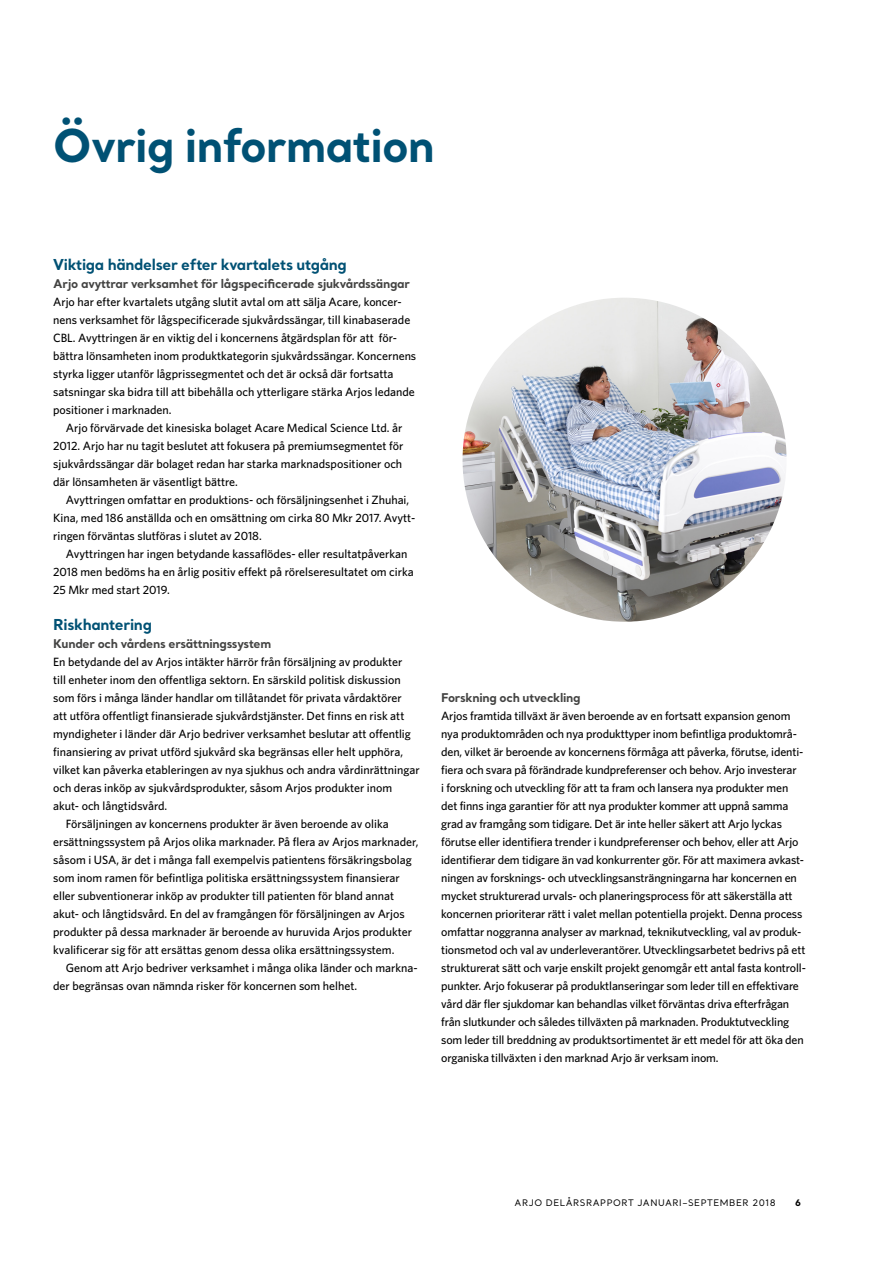
<style>
.page{position:relative;width:893px;height:1263px;background:#fff}
.page>*{position:absolute;margin:0;border:0;box-sizing:border-box;transform-origin:0 0}
.Huvudrubrik{font:700 45px "Santral";letter-spacing:-.02em;color:#005174}
.Mellis_1{font:700 15px "Santral";letter-spacing:-.02em;color:#005174}
.Brödtext{font:500 12px/18px "Whitney";letter-spacing:-.01em;color:#000}
.Brödtext_indrag{font:500 12px/18px "Whitney";color:#000}
.Mellis_2{font:700 12px "Santral";letter-spacing:-.02em;color:#434342}
.t1{font:9px "Santral";letter-spacing:.06em;color:#000}
.t2{font:700 9px "Santral";color:#000}
</style>
<div class="page">
<img style="left:463px;top:298px;width:324px;height:324px;border-radius:162px">
<p class="Huvudrubrik" style="left:53px;top:115px;width:383px">Övrig information</p>
<p class="Mellis_1" style="left:53px;top:254px;width:295px">Viktiga händelser efter kvartalets utgång</p>
<p class="Mellis_2" style="left:53px;top:275px;width:358px">Arjo avyttrar verksamhet för lågspecificerade sjukvårdssängar</p>
<p class="Brödtext" style="left:53px;top:293px;width:365px">Arjo har efter kvartalets utgång slutit avtal om att sälja Acare, koncer&shy;nens verksamhet för lågspecificerade sjukvårdssängar, till kinabaserade CBL. Avyttringen är en viktig del i koncernens åtgärdsplan för att för&shy;bättra lönsamheten inom produktkategorin sjukvårdssängar. Koncernens styrka ligger utanför lågprissegmentet och det är också där fortsatta satsningar ska bidra till att bibehålla och ytterligare stärka Arjos ledande positioner i marknaden.</p>
<p class="Brödtext_indrag" style="left:53px;top:419px;width:352px;text-align:justify;text-indent:13px">Arjo förvärvade det kinesiska bolaget Acare Medical Science Ltd. år 2012. Arjo har nu tagit beslutet att fokusera på premiumsegmentet för sjukvårdssängar där bolaget redan har starka marknadspositioner och där lönsamheten är väsentligt bättre.</p>
<p class="Brödtext_indrag" style="left:53px;top:491px;width:364px;text-indent:13px">Avyttringen omfattar en produktions- och försäljningsenhet i Zhuhai,<br>Kina, med 186 anställda och en omsättning om cirka 80 Mkr 2017. Avytt&shy;ringen förväntas slutföras i slutet av 2018.</p>
<p class="Brödtext_indrag" style="left:53px;top:545px;width:362px;text-indent:13px">Avyttringen har ingen betydande kassaflödes- eller resultatpåverkan<br>2018 men bedöms ha en årlig positiv effekt på rörelseresultatet om cirka<br>25 Mkr med start 2019.</p>
<p class="Mellis_1" style="left:53px;top:614px;width:100px">Riskhantering</p>
<p class="Mellis_2" style="left:53px;top:635px;width:220px">Kunder och vårdens ersättningssystem</p>
<p class="Brödtext" style="left:53px;top:653px;width:368px">En betydande del av Arjos intäkter härrör från försäljning av produkter<br>till enheter inom den offentliga sektorn. En särskild politisk diskussion som förs i många länder handlar om tillåtandet för privata vårdaktörer<br>att utföra offentligt finansierade sjukvårdstjänster. Det finns en risk att myndigheter i länder där Arjo bedriver verksamhet beslutar att offentlig finansiering av privat utförd sjukvård ska begränsas eller helt upphöra, vilket kan påverka etableringen av nya sjukhus och andra vårdinrättningar och deras inköp av sjukvårdsprodukter, såsom Arjos produkter inom akut- och långtidsvård.</p>
<p class="Brödtext_indrag" style="left:53px;top:815px;width:367px;text-indent:13px">Försäljningen av koncernens produkter är även beroende av olika ersättningssystem på Arjos olika marknader. På flera av Arjos marknader, såsom i USA, är det i många fall exempelvis patientens försäkringsbolag som inom ramen för befintliga politiska ersättningssystem finansierar eller subventionerar inköp av produkter till patienten för bland annat akut- och långtidsvård. En del av framgången för försäljningen av Arjos produkter på dessa marknader är beroende av huruvida Arjos produkter kvalificerar sig för att ersättas genom dessa olika ersättningssystem.</p>
<p class="Brödtext_indrag" style="left:53px;top:959px;width:366px;text-indent:13px">Genom att Arjo bedriver verksamhet i många olika länder och markna&shy;der begränsas ovan nämnda risker för koncernen som helhet.</p>
<p class="Mellis_2" style="left:441px;top:689px;width:141px">Forskning och utveckling</p>
<p class="Brödtext" style="left:441px;top:707px;width:366px">Arjos framtida tillväxt är även beroende av en fortsatt expansion genom nya produktområden och nya produkttyper inom befintliga produktområ&shy;den, vilket är beroende av koncernens förmåga att påverka, förutse, identi&shy;fiera och svara på förändrade kundpreferenser och behov. Arjo investerar<br>i forskning och utveckling för att ta fram och lansera nya produkter men det finns inga garantier för att nya produkter kommer att uppnå samma grad av framgång som tidigare. Det är inte heller säkert att Arjo lyckas förutse eller identifiera trender i kundpreferenser och behov, eller att Arjo identifierar dem tidigare än vad konkurrenter gör. För att maximera avkast&shy;ningen av forsknings- och utvecklingsansträngningarna har koncernen en mycket strukturerad urvals- och planeringsprocess för att säkerställa att koncernen prioriterar rätt i valet mellan potentiella projekt. Denna process omfattar noggranna analyser av marknad, teknikutveckling, val av produk&shy;tionsmetod och val av underleverantörer. Utvecklingsarbetet bedrivs på ett strukturerat sätt och varje enskilt projekt genomgår ett antal fasta kontroll&shy;punkter. Arjo fokuserar på produktlanseringar som leder till en effektivare vård där fler sjukdomar kan behandlas vilket förväntas driva efterfrågan från slutkunder och således tillväxten på marknaden. Produktutveckling som leder till breddning av produktsortimentet är ett medel för att öka den organiska tillväxten i den marknad Arjo är verksam inom.</p>
<p class="t1" style="left:515px;top:1197px;width:263px">ARJO DELÅRSRAPPORT JANUARI–SEPTEMBER 2018</p>
<p class="t2" style="left:795px;top:1197px;width:7px">6</p>
</div>
